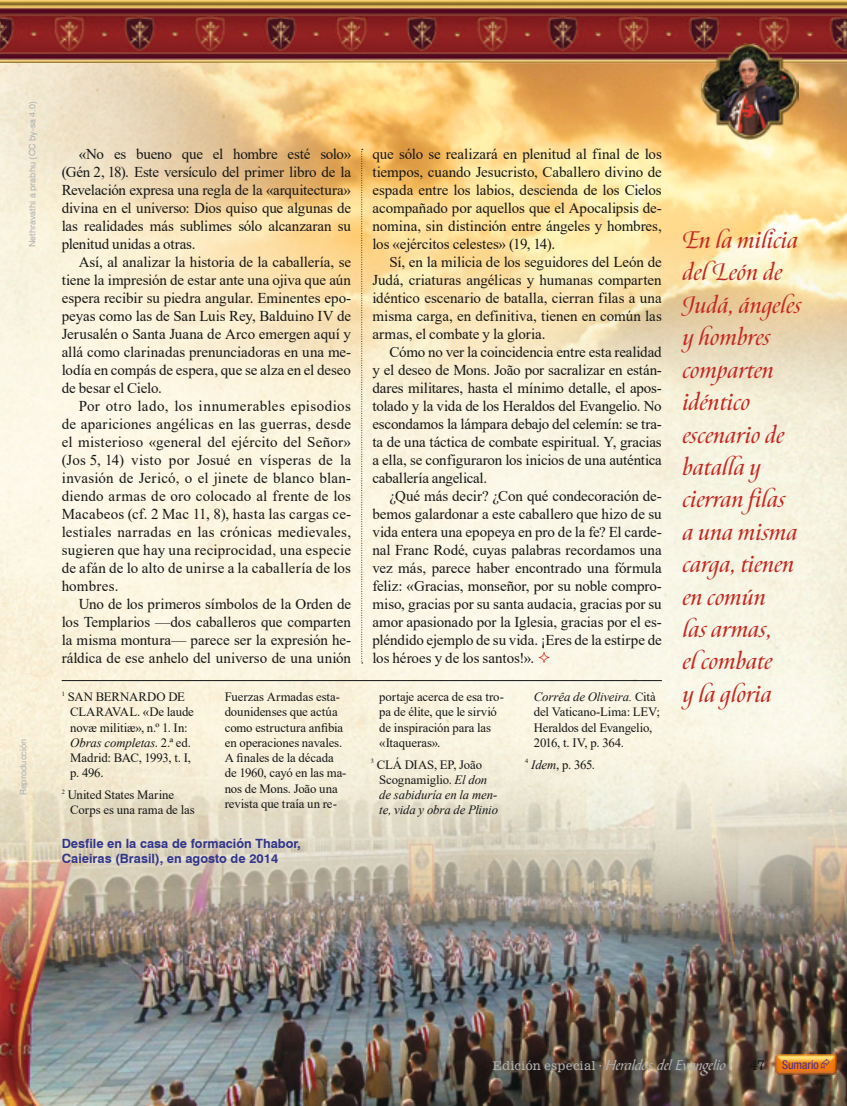
<style>
.page{position:relative;width:847px;height:1106px;background:#fff}
.page>*{position:absolute;margin:0;border:0;box-sizing:border-box;transform-origin:0 0}
.t1{font:italic 600 27px/32.4px "Canto";letter-spacing:.01em;color:#c52a22}
.t2{font:15px/18px "Times New Roman";letter-spacing:-.005em;color:#151616;text-align:justify}
.t3{font:15px "Bible Script Std";letter-spacing:.01em;color:#afb0b0}
.t4{font:13.5px "News 701 BT Roman A";color:#151616}
.t5{font:12.75px/15.3px "Times New Roman";letter-spacing:-.01em;color:#151616}
.t6{font:italic 12.75px/15.3px "Times New Roman";letter-spacing:-.01em;color:#151616}
.t7{font:700 12.75px/15.3px "Swiss 721 BT";color:#31358b}
.t8{font:condensed 12px "Helvetica Neue";color:#4c2c8c}
.t9{font:9px "Swiss 721 BT";letter-spacing:.005em;color:#afb0b0}
.s1{font-style:italic}
.s2{font-style:normal}
.s3{font-family:"News 701 BT Roman A";font-size:12px}
</style>
<div class="page">
<img style="left:0;top:440px;width:846px;height:304px">
<img style="left:0;top:0;width:846px;height:440px">
<img style="left:0;top:744px;width:846px;height:362px">
<hr style="left:62px;top:680px;width:599px;height:1px;background:#151616">
<img style="left:698px;top:43px;width:100px;height:97px">
<svg style="left:361px;top:149px;width:1px;height:514px"></svg>
<img style="left:774px;top:1054px;width:62px;height:20px">
<svg style="left:538px;top:652px;width:11px;height:11px"></svg>
<svg style="left:820px;top:1058px;width:9px;height:11px"></svg>
<p class="t9" style="left:27px;top:247px;width:147px;rotate:-90deg">Nethravathi a prabhu (CC by-sa 4.0)</p>
<p class="t9" style="left:18px;top:795px;width:59px;rotate:-90deg">Reproducción</p>
<p class="t2" style="left:62px;top:145px;width:291px;text-indent:17px">«No es bueno que el hombre esté solo» (Gén 2, 18). Este versículo del primer libro de la Revelación expresa una regla de la «arquitectura» divina en el universo: Dios quiso que algunas de las realidades más sublimes sólo alcanzaran su plenitud unidas a otras.</p>
<p class="t2" style="left:62px;top:253px;width:291px;text-indent:17px">Así, al analizar la historia de la caballería, se tiene la impresión de estar ante una ojiva que aún espera recibir su piedra angular. Eminentes epo&shy;peyas como las de San Luis Rey, Balduino IV de Jerusalén o Santa Juana de Arco emergen aquí y allá como clarinadas prenunciadoras en una me&shy;lodía en compás de espera, que se alza en el deseo de besar el Cielo.</p>
<p class="t2" style="left:62px;top:397px;width:291px;text-indent:17px">Por otro lado, los innumerables episodios de apariciones angélicas en las guerras, desde el misterioso «general del ejército del Señor» (Jos 5, 14) visto por Josué en vísperas de la invasión de Jericó, o el jinete de blanco blan&shy;diendo armas de oro colocado al frente de los Macabeos (cf. 2 Mac 11, 8), hasta las cargas ce&shy;lestiales narradas en las crónicas medievales, sugieren que hay una reciprocidad, una especie de afán de lo alto de unirse a la caballería de los hombres.</p>
<p class="t2" style="left:62px;top:595px;width:291px;text-indent:17px">Uno de los primeros símbolos de la Orden de los Templarios —dos caballeros que comparten la misma montura— parece ser la expresión he&shy;ráldica de ese anhelo del universo de una unión</p>
<p class="t2" style="left:372px;top:145px;width:291px">que sólo se realizará en plenitud al final de los tiempos, cuando Jesucristo, Caballero divino de espada entre los labios, descienda de los Cielos acompañado por aquellos que el Apocalipsis de&shy;nomina, sin distinción entre ángeles y hombres, los «ejércitos celestes» (19, 14).</p>
<p class="t2" style="left:372px;top:253px;width:291px;text-indent:17px">Sí, en la milicia de los seguidores del León de Judá, criaturas angélicas y humanas comparten idéntico escenario de batalla, cierran filas a una misma carga, en definitiva, tienen en común las armas, el combate y la gloria.</p>
<p class="t2" style="left:372px;top:343px;width:291px;text-indent:17px">Cómo no ver la coincidencia entre esta realidad y el deseo de Mons. João por sacralizar en están&shy;dares militares, hasta el mínimo detalle, el apos&shy;tolado y la vida de los Heraldos del Evangelio. No escondamos la lámpara debajo del celemín: se tra&shy;ta de una táctica de combate espiritual. Y, gracias a ella, se configuraron los inicios de una auténtica caballería angelical.</p>
<p class="t2" style="left:372px;top:487px;width:291px;text-indent:17px">¿Qué más decir? ¿Con qué condecoración de&shy;bemos galardonar a este caballero que hizo de su vida entera una epopeya en pro de la fe? El carde&shy;nal Franc Rodé, cuyas palabras recordamos una vez más, parece haber encontrado una fórmula feliz: «Gracias, monseñor, por su noble compro&shy;miso, gracias por su santa audacia, gracias por su amor apasionado por la Iglesia, gracias por el es&shy;pléndido ejemplo de su vida. ¡Eres de la estirpe de los héroes y de los santos!».</p>
<p class="t5" style="left:70px;top:688px;width:125px;text-indent:-9px"><sup>1</sup> SAN BERNARDO DE<br>CLARAVAL. «De laude novæ militiæ», n.º 1. In:<br><span class="s1">Obras completas</span>. 2.ª ed.<br>Madrid: BAC, 1993, t. I, p. 496.</p>
<p class="t5" style="left:70px;top:786px;width:126px;text-indent:-9px"><sup>2</sup> United States Marine<br>Corps es una rama de las</p>
<p class="t5" style="left:225px;top:688px;width:123px">Fuerzas Armadas esta&shy;dounidenses que actúa como estructura anfibia en operaciones navales.<br>A finales de la década de 1960, cayó en las ma&shy;nos de Mons. João una revista que traía un re-</p>
<p class="t5" style="left:379px;top:688px;width:126px">portaje acerca de esa tro&shy;pa de élite, que le sirvió de inspiración para las «Itaqueras».</p>
<p class="t6" style="left:379px;top:756px;width:120px;text-indent:-9px"><sup>3</sup> <span class="s2">CLÁ DIAS, EP, João<br>Scognamiglio.</span> El don de sabiduría en la men&shy;te, vida y obra de Plinio</p>
<p class="t7" style="left:62px;top:835px;width:240px">Desfile en la casa de formación Thabor,<br>Caieiras (Brasil), en agosto de 2014</p>
<p class="t5" style="left:533px;top:688px;width:127px"><span class="s1">Corrêa de Oliveira.</span> Cità del Vaticano-Lima: LEV;<br>Heraldos del Evangelio,<br>2016, t. IV, p. 364.</p>
<p class="t5" style="left:525px;top:756px;width:71px"><sup>4</sup> <span class="s1">Idem</span>, p. 365.</p>
<h1 class="t1" style="left:682px;top:222px;width:120px">En la milicia del León de<br>Judá, ángeles y hombres comparten idéntico escenario de batalla y cierran filas a una misma carga, tienen en común<br>las armas,<br>el combate<br>y la gloria</h1>
<p class="t3" style="left:492px;top:1056px;width:234px"><span class="s3">Edición especial ·</span> Heraldos del Evangelio</p>
<p class="t4" style="left:749px;top:1057px;width:17px">47</p>
<p class="t8" style="left:781px;top:1057px;width:38px">Sumario</p>
</div>
